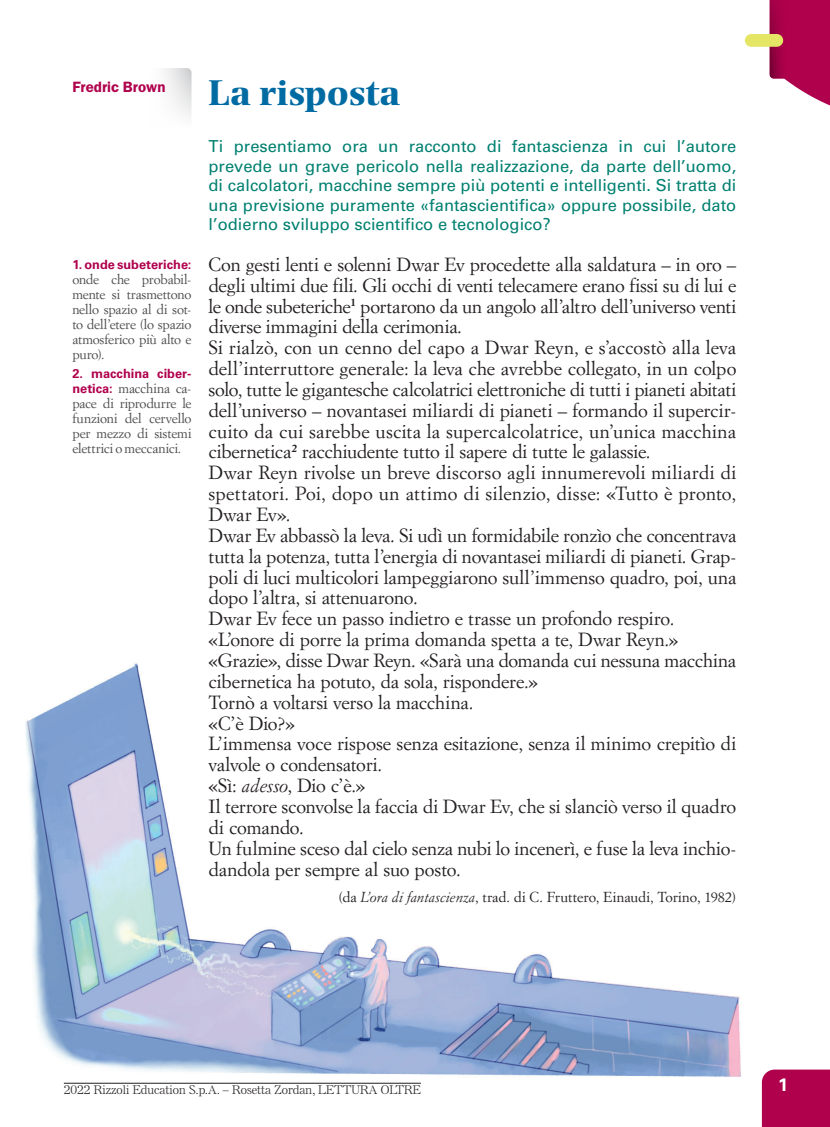
<style>
.page{position:relative;width:830px;height:1127px;background:#fff}
.page>*{position:absolute;margin:0;border:0;box-sizing:border-box;transform-origin:0 0}
.t1{font:700 37.5px "Photina MT Std";color:#006ba3}
.t2{font:18.75px/20.9px "Simoncini Garamond Std";letter-spacing:-.005em;color:#231f20}
.t3{font:700 18px "Univers LT Std";color:#fff}
.t4{font:16.5px/19.5px "Univers LT Std";color:#008070;text-align:justify}
.t5{font:600 15px "ITC Franklin Gothic Std";letter-spacing:.005em;color:#b0014d}
.t6{font:14.25px "Simoncini Garamond Std";color:#231f20}
.t7{font:13.5px/15px "Simoncini Garamond Std";letter-spacing:-.015em;color:#4b4c4d;text-align:justify}
.t8{font:700 12.75px "Univers LT Std";color:#b0014d}
.t9{font:300 12px "Else NPL Std";color:#231f20}
.s1{font-family:"Univers LT Std";font-weight:700;font-size:12.75px;color:#b0014d}
.s2{font-style:italic}
</style>
<div class="page">
<img style="left:25px;top:663px;width:716px;height:421px">
<svg style="left:769px;top:0;width:60px;height:105px;background:#b92967"></svg>
<div style="left:744px;top:34px;width:38px;height:13px;background:#e5e665;border-radius:6px"></div>
<svg style="left:164px;top:68px;width:27px;height:49px"></svg>
<div style="left:761px;top:1069px;width:68px;height:58px;background:#b0014d"></div>
<hr style="left:64px;top:1083px;width:356px;height:1px;background:#231f20">
<p class="t5" style="left:72px;top:78px;width:95px">Fredric Brown</p>
<p class="t8" style="left:72px;top:257px;width:121px">1. onde subeteriche:</p>
<p class="t7" style="left:72px;top:271px;width:121px">onde che probabil&shy;mente si trasmettono nello spazio al di sot&shy;to dell’etere (lo spazio atmosferico più alto e puro).</p>
<p class="t8" style="left:72px;top:366px;width:121px">2. macchina ciber-</p>
<p class="t7" style="left:72px;top:380px;width:121px"><span class="s1">netica:</span> macchina ca&shy;pace di riprodurre le funzioni del cervello per mezzo di sistemi elettrici o meccanici.</p>
<h1 class="t1" style="left:208px;top:71px;width:193px">La risposta</h1>
<p class="t4" style="left:208px;top:137px;width:529px">Ti presentiamo ora un racconto di fantascienza in cui l’autore prevede un grave pericolo nella realizzazione, da parte dell’uomo, di calcolatori, macchine sempre più potenti e intelligenti. Si tratta di una previsione puramente «fantascientifica» oppure possibile, dato l’odierno sviluppo scientifico e tecnologico?</p>
<p class="t2" style="left:208px;top:253px;width:529px">Con gesti lenti e solenni Dwar Ev procedette alla saldatura – in oro – degli ultimi due fili. Gli occhi di venti telecamere erano fissi su di lui e le onde subeteriche<sup>1</sup> portarono da un angolo all’altro dell’universo venti diverse immagini della cerimonia.<br>Si rialzò, con un cenno del capo a Dwar Reyn, e s’accostò alla leva dell’interruttore generale: la leva che avrebbe collegato, in un colpo solo, tutte le gigantesche calcolatrici elettroniche di tutti i pianeti abitati dell’universo – novantasei miliardi di pianeti – formando il supercir&shy;cuito da cui sarebbe uscita la supercalcolatrice, un’unica macchina cibernetica<sup>2</sup> racchiudente tutto il sapere di tutte le galassie.<br>Dwar Reyn rivolse un breve discorso agli innumerevoli miliardi di spettatori. Poi, dopo un attimo di silenzio, disse: «Tutto è pronto, Dwar Ev».<br>Dwar Ev abbassò la leva. Si udì un formidabile ronzìo che concentrava tutta la potenza, tutta l’energia di novantasei miliardi di pianeti. Grap&shy;poli di luci multicolori lampeggiarono sull’immenso quadro, poi, una dopo l’altra, si attenuarono.<br>Dwar Ev fece un passo indietro e trasse un profondo respiro. «L’onore di porre la prima domanda spetta a te, Dwar Reyn.» «Grazie», disse Dwar Reyn. «Sarà una domanda cui nessuna macchina cibernetica ha potuto, da sola, rispondere.»<br>Tornò a voltarsi verso la macchina.<br>«C’è Dio?»<br>L’immensa voce rispose senza esitazione, senza il minimo crepitìo di valvole o condensatori.<br>«Sì: <span class="s2">adesso</span>, Dio c’è.»<br>Il terrore sconvolse la faccia di Dwar Ev, che si slanciò verso il quadro di comando.<br>Un fulmine sceso dal cielo senza nubi lo incenerì, e fuse la leva inchio&shy;dandola per sempre al suo posto.</p>
<p class="t6" style="left:338px;top:888px;width:399px">(da <span class="s2">L’ora di fantascienza</span>, trad. di C. Fruttero, Einaudi, Torino, 1982)</p>
<p class="t9" style="left:64px;top:1083px;width:358px">2022 Rizzoli Education S.p.A. – Rosetta Zordan, LETTURA OLTRE</p>
<p class="t3" style="left:777px;top:1074px;width:12px">1</p>
</div>
